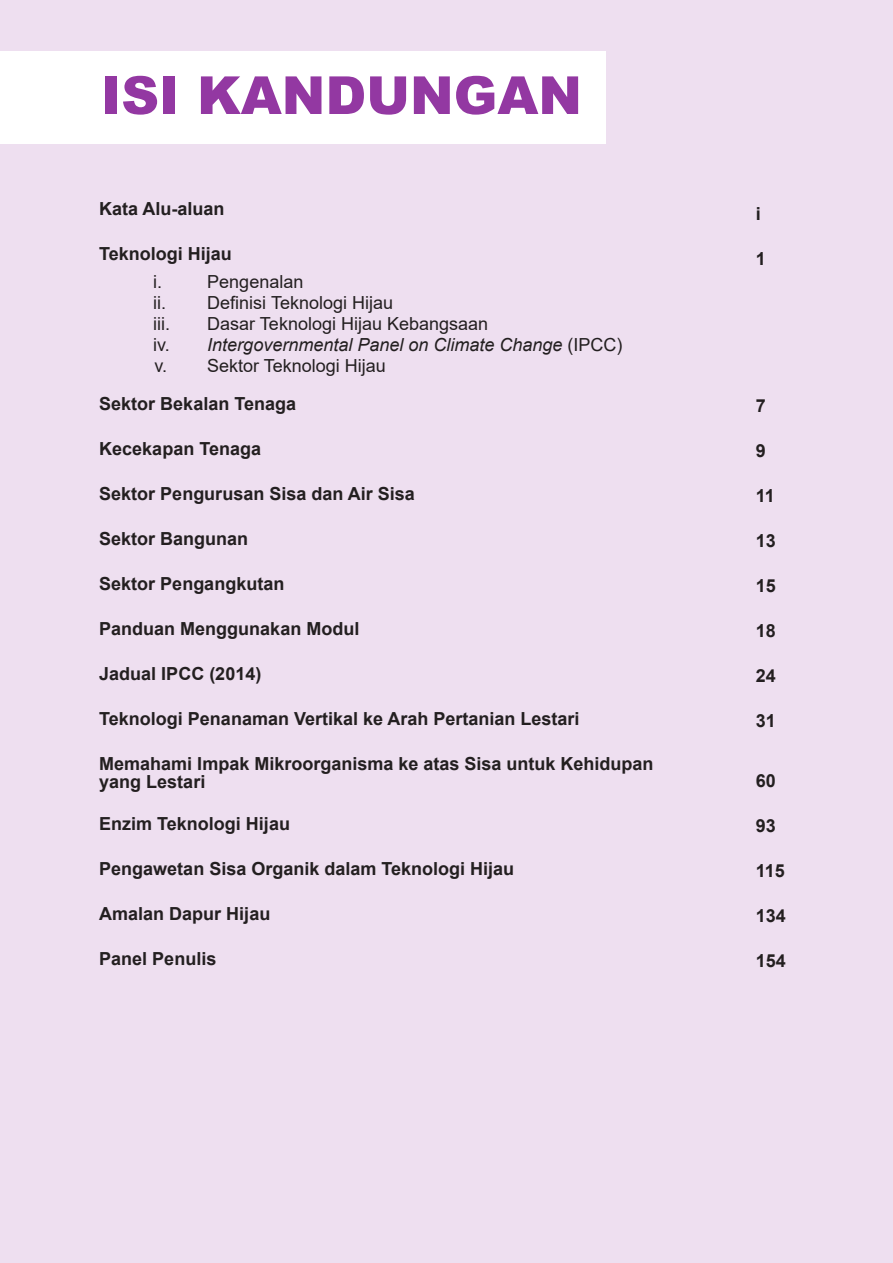
<style>
.page{position:relative;width:893px;height:1263px;background:#eedff0}
.page>*{position:absolute;margin:0;border:0;box-sizing:border-box;transform-origin:0 0}
.t1{font:900 52.5px "Arial";color:#9338a2}
.t2{font:700 18px "Arial";color:#231f20}
.t3{font:18px "Arial";color:#231f20}
.t4{font:italic 18px "Arial";color:#231f20}
.s1{font-style:normal}
</style>
<div class="page">
<div style="left:0;top:51px;width:606px;height:92px;background:#fff"></div>
<p class="t1" style="left:101px;top:57px;width:483px">ISI KANDUNGAN</p>
<p class="t2" style="left:99px;top:196px;width:127px">Kata Alu-aluan</p>
<p class="t2" style="left:99px;top:241px;width:134px">Teknologi Hijau</p>
<p class="t3" style="left:153px;top:270px;width:10px">i.</p>
<p class="t3" style="left:207px;top:270px;width:98px">Pengenalan</p>
<p class="t3" style="left:153px;top:291px;width:241px">ii. Definisi Teknologi Hijau</p>
<p class="t3" style="left:153px;top:312px;width:18px">iii.</p>
<p class="t3" style="left:207px;top:312px;width:282px">Dasar Teknologi Hijau Kebangsaan</p>
<p class="t4" style="left:153px;top:333px;width:471px"><span class="s1">iv.</span> Intergovernmental Panel on Climate Change <span class="s1">(IPCC)</span></p>
<p class="t3" style="left:155px;top:354px;width:233px">v. Sektor Teknologi Hijau</p>
<p class="t2" style="left:99px;top:391px;width:198px">Sektor Bekalan Tenaga</p>
<p class="t2" style="left:99px;top:436px;width:163px">Kecekapan Tenaga</p>
<p class="t2" style="left:99px;top:481px;width:317px">Sektor Pengurusan Sisa dan Air Sisa</p>
<p class="t2" style="left:99px;top:526px;width:151px">Sektor Bangunan</p>
<p class="t2" style="left:99px;top:571px;width:187px">Sektor Pengangkutan</p>
<p class="t2" style="left:99px;top:616px;width:262px">Panduan Menggunakan Modul</p>
<p class="t2" style="left:99px;top:661px;width:164px">Jadual IPCC (2014)</p>
<p class="t2" style="left:99px;top:706px;width:482px">Teknologi Penanaman Vertikal ke Arah Pertanian Lestari</p>
<p class="t2" style="left:99px;top:751px;width:556px">Memahami Impak Mikroorganisma ke atas Sisa untuk Kehidupan</p>
<p class="t2" style="left:99px;top:769px;width:108px">yang Lestari</p>
<p class="t2" style="left:99px;top:811px;width:192px">Enzim Teknologi Hijau</p>
<p class="t2" style="left:99px;top:856px;width:416px">Pengawetan Sisa Organik dalam Teknologi Hijau</p>
<p class="t2" style="left:99px;top:901px;width:173px">Amalan Dapur Hijau</p>
<p class="t2" style="left:99px;top:946px;width:119px">Panel Penulis</p>
<p class="t2" style="left:756px;top:201px;width:7px">i</p>
<p class="t2" style="left:756px;top:246px;width:12px">1</p>
<p class="t2" style="left:756px;top:393px;width:12px">7</p>
<p class="t2" style="left:756px;top:438px;width:12px">9</p>
<p class="t2" style="left:756px;top:483px;width:21px">11</p>
<p class="t2" style="left:756px;top:528px;width:22px">13</p>
<p class="t2" style="left:756px;top:573px;width:22px">15</p>
<p class="t2" style="left:756px;top:618px;width:22px">18</p>
<p class="t2" style="left:756px;top:663px;width:22px">24</p>
<p class="t2" style="left:756px;top:708px;width:22px">31</p>
<p class="t2" style="left:756px;top:768px;width:22px">60</p>
<p class="t2" style="left:756px;top:813px;width:22px">93</p>
<p class="t2" style="left:756px;top:858px;width:31px">115</p>
<p class="t2" style="left:756px;top:903px;width:32px">134</p>
<p class="t2" style="left:756px;top:948px;width:32px">154</p>
</div>
